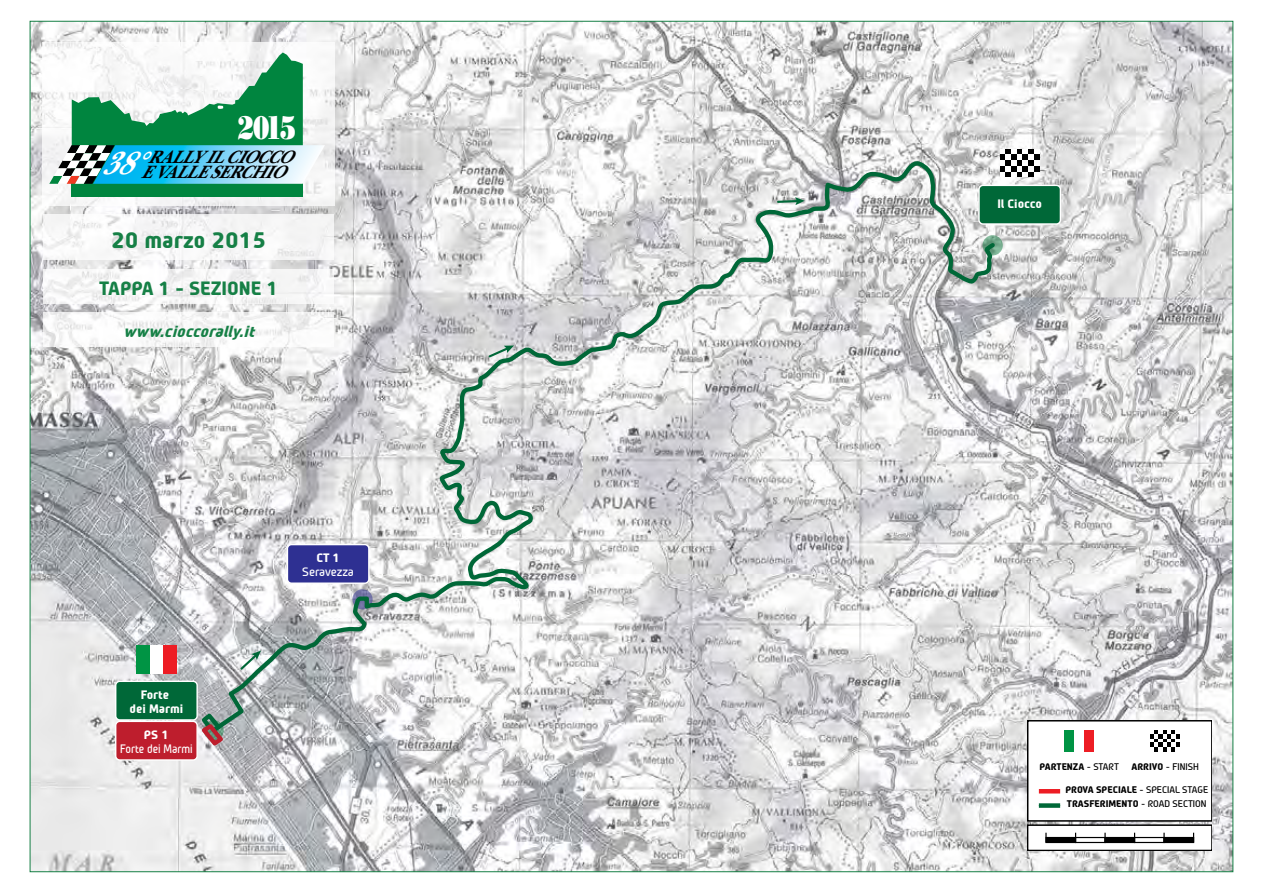
<style>
.page{position:relative;width:1263px;height:893px;background:#fff}
.page>*{position:absolute;margin:0;border:0;box-sizing:border-box;transform-origin:0 0}
.t1{font:32.7px "Bodoni Std Poster";color:#fff;scale:.75 1}
.t2{font:700 21px "WRC Clean";color:#168046}
.t3{font:italic 700 18.3px/15.3px "Baskerville Cyr LT Std";color:#000;scale:.9 1}
.t4{font:700 18px "WRC Clean";color:#168046}
.t5{font:italic 700 15px "WRC Clean";color:#168046}
.t6{font:700 11.4px/13.6px "WRC Clean";color:#fff;text-align:center}
.t7{font:11.4px "WRC Clean Roman";color:#fff;scale:.9 1}
.t8{font:11.4px "WRC Clean Roman";color:#fff}
.t9{font:700 9px/14.2px "WRC Clean";color:#000}
.t10{font:9px "WRC Clean Roman";color:#000}
.s1{font-family:"WRC Clean Roman";font-weight:400}
.s2{font-family:"WRC Clean";font-weight:700}
</style>
<div class="page">
<img style="left:32px;top:23px;width:1199px;height:847px">
<svg style="left:982px;top:235px;width:21px;height:20px"></svg>
<div style="left:116px;top:681px;width:81px;height:39px;background:#006838;border-radius:4px"></div>
<div style="left:115px;top:681px;width:83px;height:40px;border:1px solid #fff;border-radius:4px"></div>
<div style="left:979px;top:185px;width:81px;height:39px;background:#006838;border-radius:4px"></div>
<div style="left:978px;top:185px;width:83px;height:40px;border:1px solid #fff;border-radius:4px"></div>
<div style="left:150px;top:645px;width:13px;height:28px;background:#fff"></div>
<div style="left:137px;top:645px;width:13px;height:28px;background:#009444"></div>
<div style="left:163px;top:645px;width:13px;height:28px;background:#ed1d24"></div>
<svg style="left:1000px;top:149px;width:39px;height:28px"></svg>
<svg style="left:208px;top:161px;width:789px;height:575px"></svg>
<div style="left:116px;top:721px;width:81px;height:39px;background:#be1e2d;border-radius:4px"></div>
<div style="left:115px;top:721px;width:83px;height:40px;border:1px solid #fff;border-radius:4px"></div>
<svg style="left:198px;top:710px;width:29px;height:39px"></svg>
<div style="left:287px;top:545px;width:82px;height:38px;background:#2e3092;border-radius:4px"></div>
<div style="left:287px;top:544px;width:83px;height:40px;border:1px solid #fff;border-radius:4px"></div>
<div style="left:1028px;top:721px;width:184px;height:100px;background:#fff"></div>
<div style="left:1028px;top:721px;width:184px;height:101px;border:2px solid #000"></div>
<div style="left:1028px;top:825px;width:184px;height:25px;background:#fff"></div>
<div style="left:1028px;top:824px;width:184px;height:26px;border:2px solid #000"></div>
<div style="left:1064px;top:730px;width:10px;height:21px;background:#009444"></div>
<div style="left:1084px;top:730px;width:10px;height:21px;background:#ed1d24"></div>
<svg style="left:1150px;top:730px;width:30px;height:21px"></svg>
<hr style="left:1039px;top:789px;width:21px;height:4px;background:#ed1d24">
<div style="left:1039px;top:803px;width:21px;height:5px;background:#006838"></div>
<div style="left:1046px;top:837px;width:29px;height:5px;background:#000"></div>
<div style="left:1045px;top:837px;width:31px;height:6px;border:1px solid #000"></div>
<div style="left:1075px;top:837px;width:31px;height:6px;border:1px solid #000"></div>
<div style="left:1105px;top:837px;width:29px;height:5px;background:#000"></div>
<div style="left:1104px;top:837px;width:31px;height:6px;border:1px solid #000"></div>
<svg style="left:1104px;top:833px;width:2px;height:9px"></svg>
<div style="left:1134px;top:837px;width:31px;height:6px;border:1px solid #000"></div>
<div style="left:1164px;top:837px;width:29px;height:5px;background:#000"></div>
<div style="left:1163px;top:837px;width:31px;height:6px;border:1px solid #000"></div>
<svg style="left:1163px;top:833px;width:2px;height:9px"></svg>
<div style="left:43px;top:43px;width:292px;height:163px;background:linear-gradient(to bottom,#f7f7f7,#f1f1f2)"></div>
<div style="left:71px;top:156px;width:232px;height:40px;background:#00853f"></div>
<svg style="left:49px;top:52px;width:276px;height:132px"></svg>
<div style="left:43px;top:215px;width:291px;height:45px;background:#f6f6f6"></div>
<svg style="left:43px;top:268px;width:291px;height:35px;fill:#f6f6f6"></svg>
<div style="left:43px;top:312px;width:291px;height:35px;background:#fff"></div>
<h1 class="t1" style="left:238px;top:108px;width:80px">2015</h1>
<h3 class="t3" style="left:101px;top:150px;width:227px;text-indent:46px">RALLYILCIOCCO<br><sup>38°</sup>EVALLE SERCHIO</h3>
<h2 class="t2" style="left:111px;top:227px;width:156px">20 marzo 2015</h2>
<h3 class="t4" style="left:99px;top:277px;width:181px">TAPPA 1 - SEZIONE 1</h3>
<h3 class="t5" style="left:123px;top:322px;width:137px">www.cioccorally.it</h3>
<p class="t6" style="left:130px;top:687px;width:55px">Forte<br>dei Marmi</p>
<p class="t6" style="left:144px;top:727px;width:26px">PS 1</p>
<p class="t7" style="left:120px;top:741px;width:82px">Forte dei Marmi</p>
<p class="t6" style="left:316px;top:551px;width:25px">CT 1</p>
<p class="t8" style="left:302px;top:564px;width:53px">Seravezza</p>
<p class="t6" style="left:997px;top:197px;width:46px">Il Ciocco</p>
<p class="t9" style="left:1039px;top:760px;width:81px">PARTENZA <span class="s1">- START</span></p>
<p class="t10" style="left:1131px;top:761px;width:69px"><span class="s2">ARRIVO</span> - FINISH</p>
<p class="t9" style="left:1065px;top:782px;width:144px">PROVA SPECIALE <span class="s1">- SPECIAL STAGE<br></span>TRASFERIMENTO <span class="s1">- ROAD SECTION</span></p>
</div>
